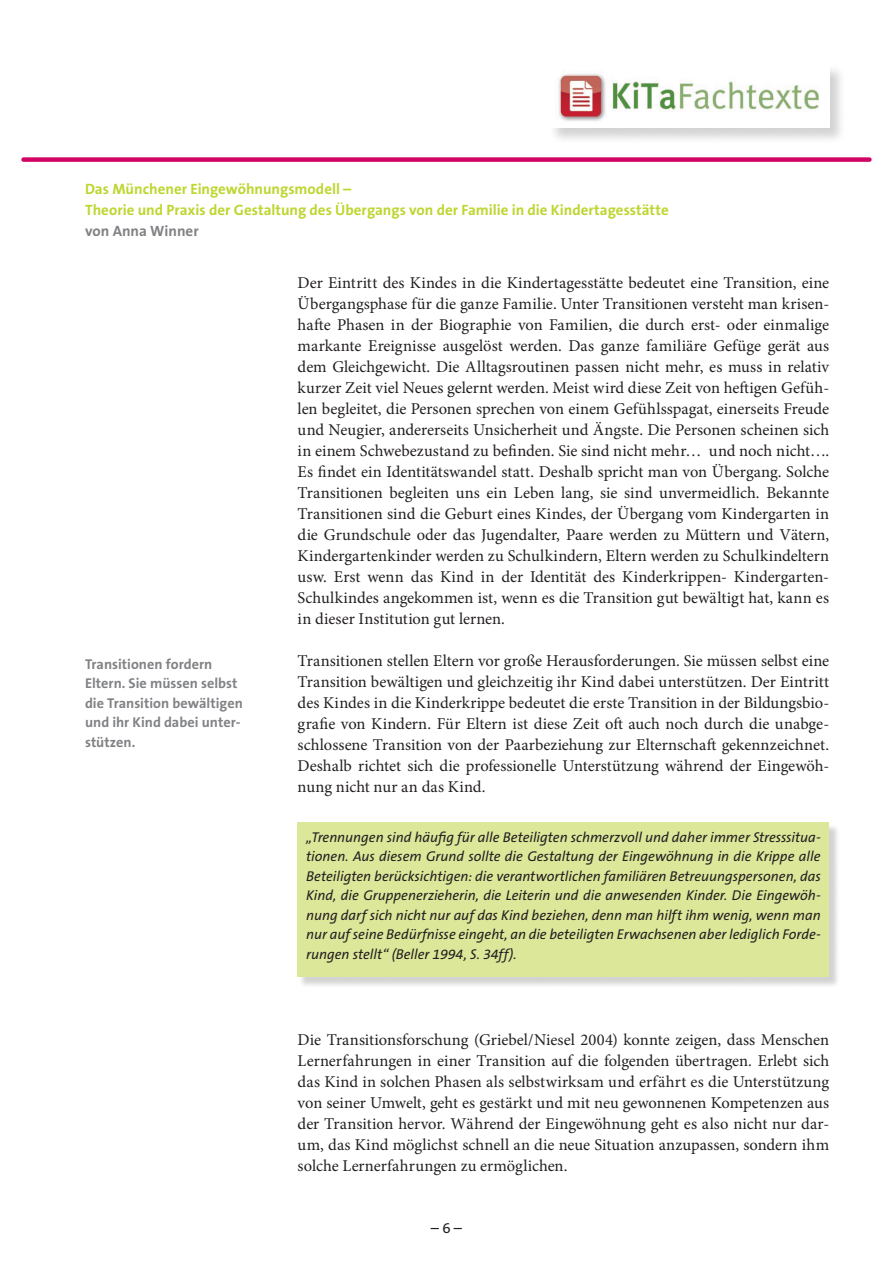
<style>
.page{position:relative;width:893px;height:1263px;background:#fff}
.page>*{position:absolute;margin:0;border:0;box-sizing:border-box;transform-origin:0 0}
.Studientext-Fließtex{font:16.5px/21px "Minion Pro";color:#231f20;text-align:justify}
.t1{font:700 15px/21px "The Sans B7";color:#bed630}
.t2{font:700 15px "The Sans B7";color:#808285}
.t3{font:15px "The Sans B5 Plain";color:#231f20}
.Farbiger_Kasten{font:italic 14.25px/19.5px "The Sans B5 Plain";color:#231f20;text-align:justify}
.t4{font:700 14.25px/19.5px "The Sans B7";color:#808285}
</style>
<div class="page">
<div style="left:24px;top:157px;width:845px;height:5px;background:#d10364"></div>
<div style="left:548px;top:63px;width:298px;height:82px;background:#231f20;opacity:.2"></div>
<img style="left:549px;top:64px;width:280px;height:64px">
<div style="left:299px;top:824px;width:541px;height:163px;background:#231f20;opacity:.2"></div>
<div style="left:298px;top:822px;width:531px;height:155px;background:#dde799"></div>
<p class="t1" style="left:85px;top:179px;width:585px">Das Münchener Eingewöhnungsmodell –<br>Theorie und Praxis der Gestaltung des Übergangs von der Familie in die Kindertagesstätte</p>
<p class="t2" style="left:85px;top:223px;width:115px">von Anna Winner</p>
<p class="t4" style="left:85px;top:654px;width:159px">Transitionen fordern<br>Eltern. Sie müssen selbst die Transition bewältigen und ihr Kind dabei unter&shy;stützen.</p>
<p class="Studientext-Fließtex" style="left:298px;top:273px;width:533px">Der Eintritt des Kindes in die Kindertagesstätte bedeutet eine Transition, eine Übergangsphase für die ganze Familie. Unter Transitionen versteht man krisen&shy;hafte Phasen in der Biographie von Familien, die durch erst- oder einmalige markante Ereignisse ausgelöst werden. Das ganze familiäre Gefüge gerät aus dem Gleichgewicht. Die Alltagsroutinen passen nicht mehr, es muss in relativ kurzer Zeit viel Neues gelernt werden. Meist wird diese Zeit von heftigen Gefüh&shy;len begleitet, die Personen sprechen von einem Gefühlsspagat, einerseits Freude und Neugier, andererseits Unsicherheit und Ängste. Die Personen scheinen sich in einem Schwebezustand zu befinden. Sie sind nicht mehr… und noch nicht….<br>Es findet ein Identitätswandel statt. Deshalb spricht man von Übergang. Solche Transitionen begleiten uns ein Leben lang, sie sind unvermeidlich. Bekannte Transitionen sind die Geburt eines Kindes, der Übergang vom Kindergarten in die Grundschule oder das Jugendalter, Paare werden zu Müttern und Vätern, Kindergartenkinder werden zu Schulkindern, Eltern werden zu Schulkindeltern usw. Erst wenn das Kind in der Identität des Kinderkrippen- Kindergarten-Schulkindes angekommen ist, wenn es die Transition gut bewältigt hat, kann es in dieser Institution gut lernen.</p>
<p class="Studientext-Fließtex" style="left:298px;top:651px;width:533px">Transitionen stellen Eltern vor große Herausforderungen. Sie müssen selbst eine Transition bewältigen und gleichzeitig ihr Kind dabei unterstützen. Der Eintritt des Kindes in die Kinderkrippe bedeutet die erste Transition in der Bildungsbio&shy;grafie von Kindern. Für Eltern ist diese Zeit oft auch noch durch die unabge&shy;schlossene Transition von der Paarbeziehung zur Elternschaft gekennzeichnet.<br>Deshalb richtet sich die professionelle Unterstützung während der Eingewöh&shy;nung nicht nur an das Kind.</p>
<p class="Farbiger_Kasten" style="left:306px;top:827px;width:516px">„Trennungen sind häufig für alle Beteiligten schmerzvoll und daher immer Stresssitua&shy;tionen. Aus diesem Grund sollte die Gestaltung der Eingewöhnung in die Krippe alle Beteiligten berücksichtigen: die verantwortlichen familiären Betreuungspersonen, das Kind, die Gruppenerzieherin, die Leiterin und die anwesenden Kinder. Die Eingewöh&shy;nung darf sich nicht nur auf das Kind beziehen, denn man hilft ihm wenig, wenn man nur auf seine Bedürfnisse eingeht, an die beteiligten Erwachsenen aber lediglich Forde&shy;rungen stellt“ (Beller 1994, S. 34ff).</p>
<p class="Studientext-Fließtex" style="left:298px;top:1029px;width:533px">Die Transitionsforschung (Griebel/Niesel 2004) konnte zeigen, dass Menschen Lernerfahrungen in einer Transition auf die folgenden übertragen. Erlebt sich das Kind in solchen Phasen als selbstwirksam und erfährt es die Unterstützung von seiner Umwelt, geht es gestärkt und mit neu gewonnenen Kompetenzen aus der Transition hervor. Während der Eingewöhnung geht es also nicht nur dar&shy;um, das Kind möglichst schnell an die neue Situation anzupassen, sondern ihm solche Lernerfahrungen zu ermöglichen.</p>
<p class="t3" style="left:431px;top:1219px;width:33px">– 6 –</p>
</div>
